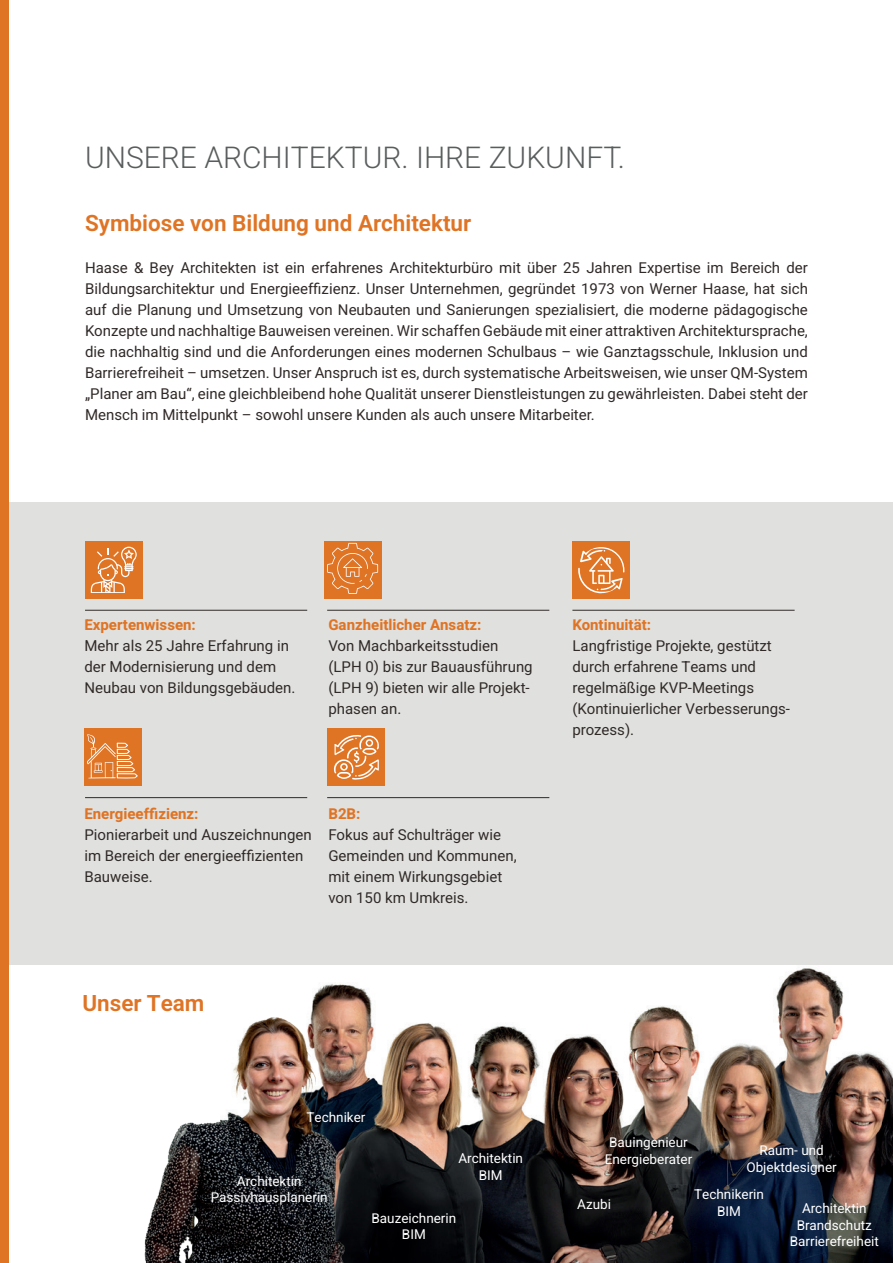
<style>
.page{position:relative;width:893px;height:1263px;background:#fff}
.page>*{position:absolute;margin:0;border:0;box-sizing:border-box;transform-origin:0 0}
.t1{font:300 30px "Heebo";color:#595d5d}
.t2{font:600 22.5px "Heebo";color:#df7425}
.t3{font:15px/21px "Heebo";color:#302a28}
.t4{font:700 15px "Heebo";color:#df7425}
.t5{font:13.5px/16.5px "Heebo";color:#fff;text-align:center}
</style>
<div class="page">
<img style="left:312px;top:968px;width:581px;height:295px">
<img style="left:144px;top:1003px;width:201px;height:260px">
<div style="left:0;top:502px;width:893px;height:463px;background:#e0e1df"></div>
<hr style="left:892px;top:0;width:1px;height:502px;background:#e6e7e9">
<div style="left:0;top:0;width:9px;height:1263px;background:#df7425"></div>
<div style="left:85px;top:541px;width:58px;height:57px;background:#df7425"></div>
<svg style="left:91px;top:547px;width:46px;height:46px"></svg>
<div style="left:84px;top:728px;width:58px;height:58px;background:#df7425"></div>
<svg style="left:87px;top:734px;width:51px;height:44px"></svg>
<div style="left:327px;top:728px;width:58px;height:58px;background:#df7425"></div>
<svg style="left:334px;top:735px;width:45px;height:45px"></svg>
<div style="left:572px;top:541px;width:58px;height:58px;background:#df7425"></div>
<svg style="left:578px;top:547px;width:46px;height:46px"></svg>
<div style="left:324px;top:541px;width:58px;height:57px;background:#df7425"></div>
<svg style="left:327px;top:543px;width:51px;height:51px"></svg>
<hr style="left:85px;top:610px;width:222px;height:1px;background:#302a28">
<hr style="left:85px;top:797px;width:222px;height:1px;background:#302a28">
<hr style="left:327px;top:610px;width:222px;height:1px;background:#302a28">
<hr style="left:327px;top:797px;width:222px;height:1px;background:#302a28">
<hr style="left:572px;top:610px;width:223px;height:1px;background:#302a28">
<h1 class="t1" style="left:85px;top:136px;width:542px">UNSERE ARCHITEKTUR. IHRE ZUKUNFT.</h1>
<h2 class="t2" style="left:85px;top:207px;width:388px">Symbiose von Bildung und Architektur</h2>
<p class="t3" style="left:85px;top:257px;width:724px;text-align:justify">Haase &amp; Bey Architekten ist ein erfahrenes Architekturbüro mit über 25 Jahren Expertise im Bereich der Bildungsarchitektur und Energieeffizienz. Unser Unternehmen, gegründet 1973 von Werner Haase, hat sich auf die Planung und Umsetzung von Neubauten und Sanierungen spezialisiert, die moderne pädagogische Konzepte und nachhaltige Bauweisen vereinen. Wir schaffen Gebäude mit einer attraktiven Architektursprache, die nachhaltig sind und die Anforderungen eines modernen Schulbaus – wie Ganztagsschule, Inklusion und Barrierefreiheit – umsetzen. Unser Anspruch ist es, durch systematische Arbeitsweisen, wie unser QM-System „Planer am Bau“, eine gleichbleibend hohe Qualität unserer Dienstleistungen zu gewährleisten. Dabei steht der Mensch im Mittelpunkt – sowohl unsere Kunden als auch unsere Mitarbeiter.</p>
<p class="t4" style="left:84px;top:614px;width:113px">Expertenwissen:</p>
<p class="t3" style="left:84px;top:635px;width:212px">Mehr als 25 Jahre Erfahrung in der Modernisierung und dem<br>Neubau von Bildungsgebäuden.</p>
<p class="t4" style="left:328px;top:614px;width:155px">Ganzheitlicher Ansatz:</p>
<p class="t3" style="left:328px;top:635px;width:206px">Von Machbarkeitsstudien (LPH 0) bis zur Bauausführung (LPH 9) bieten wir alle Projekt&shy;phasen an.</p>
<p class="t4" style="left:84px;top:803px;width:116px">Energieeffizienz:</p>
<p class="t3" style="left:84px;top:824px;width:229px">Pionierarbeit und Auszeichnungen im Bereich der energieeffizienten<br>Bauweise.</p>
<p class="t4" style="left:328px;top:803px;width:34px">B2B:</p>
<p class="t3" style="left:328px;top:824px;width:190px">Fokus auf Schulträger wie<br>Gemeinden und Kommunen, mit einem Wirkungsgebiet von 150 km Umkreis.</p>
<h2 class="t2" style="left:82px;top:987px;width:123px">Unser Team</h2>
<p class="t5" style="left:306px;top:1109px;width:61px">Techniker</p>
<p class="t5" style="left:211px;top:1172px;width:118px">Architektin<br>Passivhausplanerin</p>
<p class="t5" style="left:458px;top:1150px;width:66px">Architektin<br>BIM</p>
<p class="t5" style="left:371px;top:1210px;width:86px">Bauzeichnerin<br>BIM</p>
<p class="t4" style="left:572px;top:614px;width:80px">Kontinuität:</p>
<p class="t3" style="left:572px;top:635px;width:219px">Langfristige Projekte, gestützt durch erfahrene Teams und regelmäßige KVP-Meetings (Kontinuierlicher Verbesserungs&shy;prozess).</p>
<p class="t5" style="left:605px;top:1134px;width:89px">Bauingenieur<br>Energieberater</p>
<p class="t5" style="left:577px;top:1196px;width:35px">Azubi</p>
<p class="t5" style="left:694px;top:1186px;width:71px">Technikerin<br>BIM</p>
<p class="t5" style="left:746px;top:1142px;width:92px">Raum- und<br>Objektdesigner</p>
<p class="t5" style="left:790px;top:1200px;width:91px">Architektin<br>Brandschutz<br>Barrierefreiheit</p>
</div>
